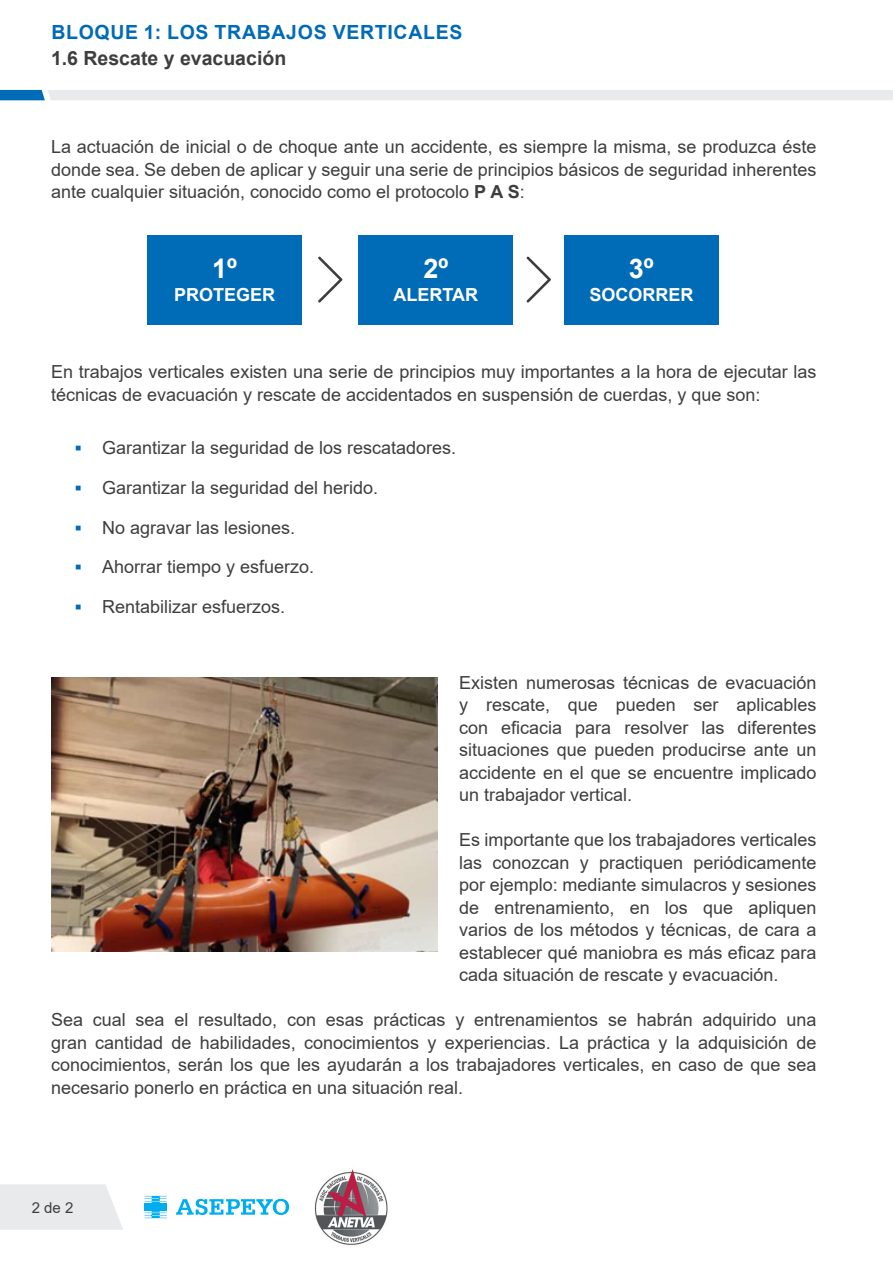
<style>
.page{position:relative;width:893px;height:1263px;background:#fff}
.page>*{position:absolute;margin:0;border:0;box-sizing:border-box;transform-origin:0 0}
.t1{font:700 27px "Arial";color:#fff}
.t2{font:700 19.5px "Arial";letter-spacing:.035em;color:#006bb6}
.t3{font:700 19.5px "Arial";color:#3e3e3f}
.listado{font:18px/22.5px "Arial";color:#3e3e3f;text-align:justify}
.t4{font:700 18px "Arial";color:#fff}
.t5{font:15px "Arial";color:#3e3e3f}
.s1{font-weight:700}
.s2{font-weight:700;color:#006bb6}
</style>
<div class="page">
<div style="left:0;top:90px;width:893px;height:10px;background:#e9eaeb"></div>
<svg style="left:0;top:1184px;width:123px;height:46px;background:#eaebec"></svg>
<hr style="left:145px;top:1206px;width:22px;height:2px;background:#00aeef">
<svg style="left:145px;top:1211px;width:22px;height:7px"></svg>
<svg style="left:145px;top:1196px;width:22px;height:7px"></svg>
<hr style="left:145px;top:1208px;width:22px;height:2px;background:#00aeef">
<hr style="left:145px;top:1203px;width:22px;height:2px;background:#00aeef">
<svg style="left:176px;top:1199px;width:113px;height:16px"></svg>
<img style="left:314px;top:1169px;width:74px;height:76px">
<div style="left:147px;top:235px;width:155px;height:89px;background:#006bb6"></div>
<div style="left:359px;top:235px;width:154px;height:89px;background:#006bb6"></div>
<div style="left:564px;top:235px;width:155px;height:89px;background:#006bb6"></div>
<svg style="left:318px;top:256px;width:24px;height:47px"></svg>
<svg style="left:526px;top:256px;width:25px;height:47px"></svg>
<img style="left:51px;top:677px;width:387px;height:274px">
<p class="t2" style="left:51px;top:18px;width:413px">BLOQUE 1: LOS TRABAJOS VERTICALES</p>
<p class="t3" style="left:51px;top:45px;width:237px">1.6 Rescate y evacuación</p>
<p class="listado" style="left:51px;top:136px;width:767px">La actuación de inicial o de choque ante un accidente, es siempre la misma, se produzca éste donde sea. Se deben de aplicar y seguir una serie de principios básicos de seguridad inherentes ante cualquier situación, conocido como el protocolo <span class="s1">P A S</span>:</p>
<p class="t1" style="left:212px;top:250px;width:26px">1º</p>
<p class="t4" style="left:174px;top:282px;width:103px">PROTEGER</p>
<p class="t1" style="left:423px;top:250px;width:26px">2º</p>
<p class="t4" style="left:393px;top:282px;width:86px">ALERTAR</p>
<p class="t1" style="left:629px;top:250px;width:26px">3º</p>
<p class="t4" style="left:589px;top:282px;width:106px">SOCORRER</p>
<p class="listado" style="left:51px;top:361px;width:767px">En trabajos verticales existen una serie de principios muy importantes a la hora de ejecutar las técnicas de evacuación y rescate de accidentados en suspensión de cuerdas, y que son:</p>
<p class="listado" style="left:75px;top:437px;width:383px"><span class="s2">▪</span> Garantizar la seguridad de los rescatadores.</p>
<p class="listado" style="left:75px;top:476px;width:305px"><span class="s2">▪</span> Garantizar la seguridad del herido.</p>
<p class="listado" style="left:75px;top:516px;width:222px"><span class="s2">▪</span> No agravar las lesiones.</p>
<p class="listado" style="left:75px;top:555px;width:241px"><span class="s2">▪</span> Ahorrar tiempo y esfuerzo.</p>
<p class="listado" style="left:75px;top:595px;width:212px"><span class="s2">▪</span> Rentabilizar esfuerzos.</p>
<p class="listado" style="left:459px;top:671px;width:359px">Existen numerosas técnicas de evacuación y rescate, que pueden ser aplicables con eficacia para resolver las diferentes situaciones que pueden producirse ante un accidente en el que se encuentre implicado un trabajador vertical.</p>
<p class="listado" style="left:459px;top:828px;width:359px">Es importante que los trabajadores verticales las conozcan y practiquen periódicamente por ejemplo: mediante simulacros y sesiones de entrenamiento, en los que apliquen varios de los métodos y técnicas, de cara a establecer qué maniobra es más eficaz para cada situación de rescate y evacuación.</p>
<p class="listado" style="left:51px;top:1008px;width:767px">Sea cual sea el resultado, con esas prácticas y entrenamientos se habrán adquirido una gran cantidad de habilidades, conocimientos y experiencias. La práctica y la adquisición de conocimientos, serán los que les ayudarán a los trabajadores verticales, en caso de que sea necesario ponerlo en práctica en una situación real.</p>
<p class="t5" style="left:32px;top:1197px;width:43px">2 de 2</p>
</div>
